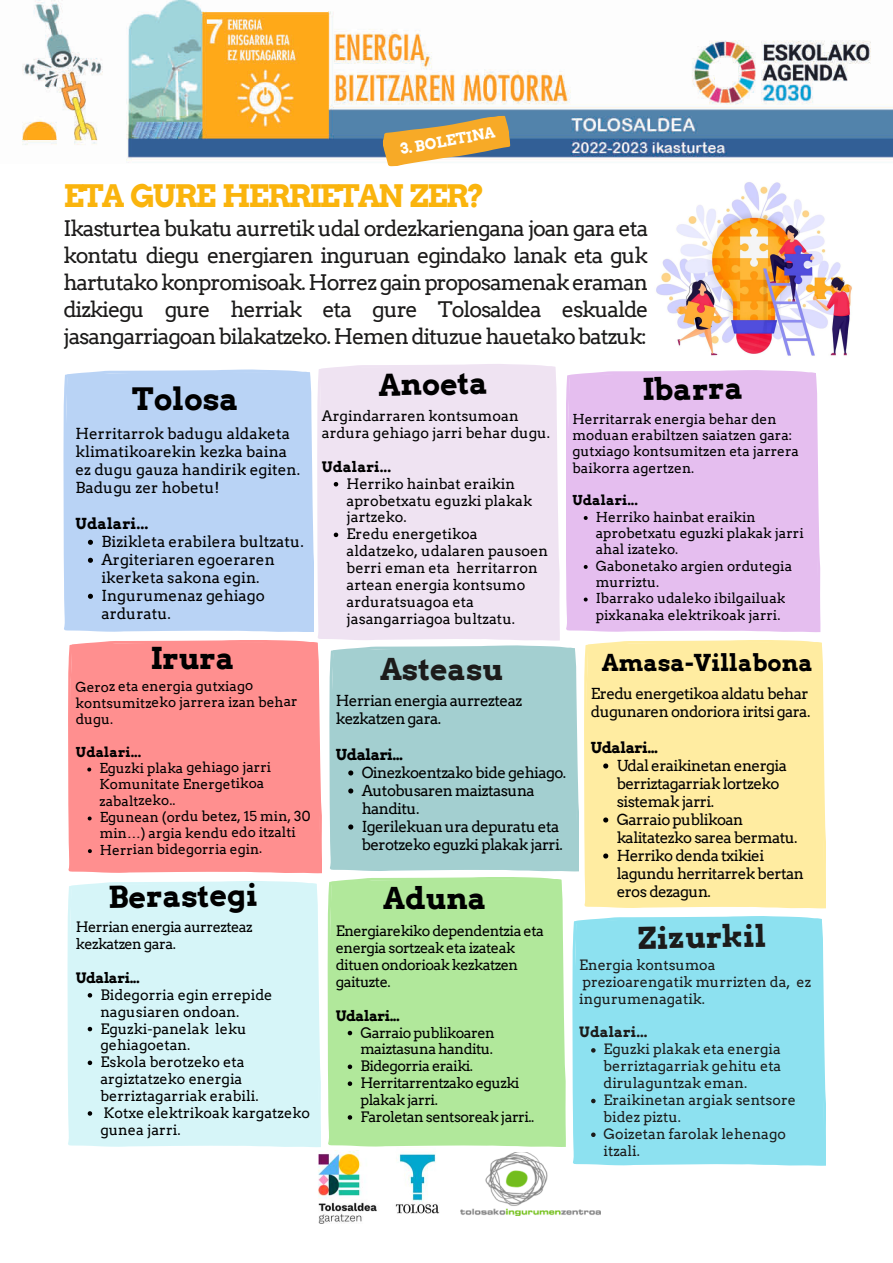
<style>
.page{position:relative;width:893px;height:1263px;background:#fff}
.page>*{position:absolute;margin:0;border:0;box-sizing:border-box;transform-origin:0 0}
.t1{font:700 31.05px "Arvo";letter-spacing:-.07em;color:#fab40d}
.t2{font:700 30.83px "Arvo";color:#000}
.t3{font:700 30.22px "Arvo";color:#000}
.t4{font:700 30.08px "Arvo";color:#000}
.t5{font:700 30.08px "Arvo";color:#1c1b1a}
.t6{font:700 23.33px "Arvo";color:#000}
.t7{font:21.45px/27px "Arvo";letter-spacing:-.05em;color:#1c1b1a;text-align:justify}
.t8{font:15.23px/18px "Arvo";color:#000}
.t9{font:700 15.23px "Arvo";color:#000}
.t10{font:15.15px/18px "Arvo";letter-spacing:-.035em;color:#000}
.t11{font:700 15.15px "Arvo";letter-spacing:-.04em;color:#000}
.t12{font:700 14.92px "Arvo";color:#fff}
.t13{font:14.48px/16.9px "Arvo";color:#000}
.t14{font:700 14.48px "Arvo";color:#000}
.t15{font:14.4px/16.9px "Arvo";letter-spacing:-.035em;color:#000}
.t16{font:14.4px/16.9px "Arvo";color:#000}
.t17{font:700 14.4px "Arvo";letter-spacing:-.04em;color:#000}
.t18{font:14.25px/16.9px "Arvo";color:#1c1b1a}
.t19{font:700 14.25px "Arvo";color:#1c1b1a}
.t20{font:13.73px/16.4px "Arvo";color:#000}
.t21{font:700 13.73px "Arvo";color:#000}
.t22{font:13.65px/16.5px "Arvo";letter-spacing:-.01em;color:#000}
.t23{font:700 13.65px "Arvo";letter-spacing:-.01em;color:#000}
</style>
<div class="page">
<img style="left:22px;top:0;width:871px;height:163px">
<svg style="left:381px;top:115px;width:130px;height:52px;background:#cca965"></svg>
<img style="left:318px;top:1150px;width:59px;height:73px">
<img style="left:395px;top:1153px;width:45px;height:61px">
<img style="left:460px;top:1152px;width:140px;height:63px">
<div style="left:328px;top:877px;width:238px;height:270px;background:#b1e89b"></div>
<div style="left:317px;top:364px;width:242px;height:277px;background:#efe3f2"></div>
<div style="left:329px;top:645px;width:250px;height:226px;background:#a3cfd0"></div>
<div style="left:68px;top:640px;width:254px;height:233px;background:#ff8f8f"></div>
<div style="left:68px;top:881px;width:253px;height:266px;background:#d6f5f8"></div>
<svg style="left:334px;top:482px;width:4px;height:4px"></svg>
<svg style="left:334px;top:533px;width:4px;height:4px"></svg>
<img style="left:656px;top:182px;width:196px;height:174px">
<svg style="left:87px;top:767px;width:4px;height:4px"></svg>
<svg style="left:88px;top:816px;width:4px;height:4px"></svg>
<svg style="left:88px;top:849px;width:4px;height:4px"></svg>
<svg style="left:348px;top:770px;width:5px;height:5px"></svg>
<svg style="left:348px;top:788px;width:5px;height:5px"></svg>
<svg style="left:348px;top:824px;width:5px;height:5px"></svg>
<svg style="left:88px;top:993px;width:4px;height:4px"></svg>
<svg style="left:88px;top:1027px;width:4px;height:4px"></svg>
<svg style="left:88px;top:1060px;width:4px;height:5px"></svg>
<svg style="left:88px;top:1111px;width:4px;height:5px"></svg>
<div style="left:572px;top:916px;width:254px;height:250px;background:#8de1f0"></div>
<svg style="left:591px;top:1048px;width:4px;height:4px"></svg>
<svg style="left:591px;top:1099px;width:4px;height:4px"></svg>
<svg style="left:591px;top:1132px;width:4px;height:5px"></svg>
<div style="left:566px;top:370px;width:254px;height:262px;background:#e5beef"></div>
<div style="left:584px;top:640px;width:242px;height:268px;background:#ffeca1"></div>
<svg style="left:603px;top:763px;width:5px;height:5px"></svg>
<svg style="left:603px;top:817px;width:5px;height:5px"></svg>
<svg style="left:603px;top:853px;width:5px;height:5px"></svg>
<div style="left:63px;top:369px;width:251px;height:263px;background:#b9d3f5"></div>
<svg style="left:88px;top:540px;width:5px;height:5px"></svg>
<svg style="left:88px;top:558px;width:5px;height:5px"></svg>
<svg style="left:88px;top:594px;width:5px;height:5px"></svg>
<svg style="left:584px;top:516px;width:3px;height:4px"></svg>
<svg style="left:584px;top:565px;width:3px;height:4px"></svg>
<svg style="left:584px;top:597px;width:3px;height:4px"></svg>
<svg style="left:348px;top:1031px;width:4px;height:4px"></svg>
<svg style="left:348px;top:1064px;width:4px;height:5px"></svg>
<svg style="left:348px;top:1081px;width:4px;height:5px"></svg>
<svg style="left:348px;top:1115px;width:4px;height:5px"></svg>
<p class="t12" style="left:399px;top:140px;width:97px;rotate:-10deg">3. BOLETINA</p>
<p class="t1" style="left:63px;top:177px;width:423px">ETA GURE HERRIETAN ZER?</p>
<p class="t7" style="left:63px;top:215px;width:586px">Ikasturtea bukatu aurretik udal ordezkariengana joan gara eta kontatu diegu energiaren inguruan egindako lanak eta guk hartutako konpromisoak. Horrez gain proposamenak eraman dizkiegu gure herriak eta gure Tolosaldea eskualde jasangarriagoan bilakatzeko. Hemen dituzue hauetako batzuk:</p>
<p class="t4" style="left:378px;top:367px;width:111px;rotate:-1deg">Anoeta</p>
<p class="t4" style="left:642px;top:372px;width:103px;rotate:-1deg">Ibarra</p>
<p class="t2" style="left:132px;top:380px;width:108px">Tolosa</p>
<p class="t13" style="left:322px;top:408px;width:230px">Argindarraren kontsumoan ardura gehiago jarri behar dugu.</p>
<p class="t14" style="left:322px;top:458px;width:71px">Udalari...</p>
<p class="t20" style="left:572px;top:411px;width:228px">Herritarrak energia behar den moduan erabiltzen saiatzen gara: gutxiago kontsumitzen eta jarrera baikorra agertzen.</p>
<p class="t21" style="left:572px;top:492px;width:67px">Udalari...</p>
<p class="t8" style="left:76px;top:425px;width:226px">Herritarrok badugu aldaketa klimatikoarekin kezka baina ez dugu gauza handirik egiten.<br>Badugu zer hobetu!</p>
<p class="t9" style="left:76px;top:514px;width:74px">Udalari...</p>
<p class="t20" style="left:596px;top:508px;width:209px">Herriko hainbat eraikin aprobetxatu eguzki plakak jarri ahal izateko.</p>
<p class="t20" style="left:596px;top:557px;width:198px">Gabonetako argien ordutegia murriztu.</p>
<p class="t20" style="left:596px;top:590px;width:191px">Ibarrako udaleko ibilgailuak pixkanaka elektrikoak jarri.</p>
<p class="t13" style="left:346px;top:475px;width:187px">Herriko hainbat eraikin aprobetxatu eguzki plakak jartzeko.</p>
<p class="t13" style="left:346px;top:526px;width:203px">Eredu energetikoa aldatzeko, udalaren pausoen berri eman eta herritarron artean energia kontsumo arduratsuagoa eta jasangarriagoa bultzatu.</p>
<p class="t8" style="left:101px;top:533px;width:204px">Bizikleta erabilera bultzatu.</p>
<p class="t8" style="left:101px;top:551px;width:175px">Argiteriaren egoeraren ikerketa sakona egin.</p>
<p class="t8" style="left:101px;top:587px;width:165px">Ingurumenaz gehiago arduratu.</p>
<p class="t3" style="left:150px;top:640px;width:86px">Irura</p>
<p class="t22" style="left:75px;top:678px;width:224px">Geroz eta energia gutxiago kontsumitzeko jarrera izan behar dugu.</p>
<p class="t23" style="left:76px;top:743px;width:67px">Udalari...</p>
<p class="t22" style="left:99px;top:759px;width:173px">Eguzki plaka gehiago jarri<br>Komunitate Energetikoa zabaltzeko..</p>
<p class="t22" style="left:100px;top:808px;width:212px">Egunean (ordu betez, 15 min, 30 min…) argia kendu edo itzalti</p>
<p class="t22" style="left:100px;top:841px;width:164px">Herrian bidegorria egin.</p>
<p class="t3" style="left:108px;top:879px;width:151px;rotate:-1deg">Berastegi</p>
<p class="t15" style="left:76px;top:919px;width:178px">Herrian energia aurrezteaz kezkatzen gara.</p>
<p class="t17" style="left:76px;top:969px;width:65px">Udalari...</p>
<p class="t16" style="left:100px;top:986px;width:174px">Bidegorria egin errepide nagusiaren ondoan.</p>
<p class="t16" style="left:100px;top:1020px;width:148px">Eguzki-panelak leku gehiagoetan.</p>
<p class="t16" style="left:100px;top:1054px;width:160px">Eskola berotzeko eta argiztatzeko energia berriztagarriak erabili.</p>
<p class="t16" style="left:100px;top:1104px;width:211px">Kotxe elektrikoak kargatzeko gunea jarri.</p>
<p class="t5" style="left:380px;top:651px;width:124px">Asteasu</p>
<p class="t10" style="left:336px;top:691px;width:188px">Herrian energia aurrezteaz kezkatzen gara.</p>
<p class="t11" style="left:336px;top:745px;width:69px">Udalari...</p>
<p class="t10" style="left:362px;top:763px;width:206px">Oinezkoentzako bide gehiago.</p>
<p class="t10" style="left:362px;top:781px;width:175px">Autobusaren maiztasuna handitu.</p>
<p class="t10" style="left:362px;top:817px;width:203px">Igerilekuan ura depuratu eta berotzeko eguzki plakak jarri.</p>
<p class="t4" style="left:383px;top:880px;width:105px">Aduna</p>
<p class="t15" style="left:336px;top:923px;width:210px">Energiarekiko dependentzia eta energia sortzeak eta izateak dituen ondorioak kezkatzen gaituzte.</p>
<p class="t17" style="left:336px;top:1007px;width:65px">Udalari...</p>
<p class="t15" style="left:360px;top:1024px;width:136px">Garraio publikoaren maiztasuna handitu.</p>
<p class="t15" style="left:360px;top:1058px;width:114px">Bidegorria eraiki.</p>
<p class="t15" style="left:360px;top:1074px;width:161px">Herritarrentzako eguzki plakak jarri.</p>
<p class="t15" style="left:360px;top:1108px;width:175px">Faroletan sentsoreak jarri..</p>
<p class="t6" style="left:602px;top:649px;width:213px">Amasa-Villabona</p>
<p class="t10" style="left:591px;top:684px;width:221px">Eredu energetikoa aldatu behar dugunaren ondoriora iritsi gara.</p>
<p class="t11" style="left:591px;top:738px;width:69px">Udalari...</p>
<p class="t10" style="left:616px;top:756px;width:172px">Udal eraikinetan energia berriztagarriak lortzeko sistemak jarri.</p>
<p class="t10" style="left:616px;top:810px;width:182px">Garraio publikoan kalitatezko sarea bermatu.</p>
<p class="t10" style="left:616px;top:846px;width:189px">Herriko denda txikiei lagundu herritarrek bertan eros dezagun.</p>
<p class="t5" style="left:637px;top:920px;width:130px;rotate:-1deg">Zizurkil</p>
<p class="t18" style="left:579px;top:956px;width:233px">Energia kontsumoa prezioarengatik murrizten da, ez ingurumenagatik.</p>
<p class="t19" style="left:579px;top:1024px;width:70px">Udalari...</p>
<p class="t18" style="left:603px;top:1041px;width:179px;text-align:justify">Eguzki plakak eta energia berriztagarriak gehitu eta dirulaguntzak eman.</p>
<p class="t18" style="left:603px;top:1091px;width:194px">Eraikinetan argiak sentsore bidez piztu.</p>
<p class="t18" style="left:603px;top:1125px;width:184px">Goizetan farolak lehenago itzali.</p>
</div>
